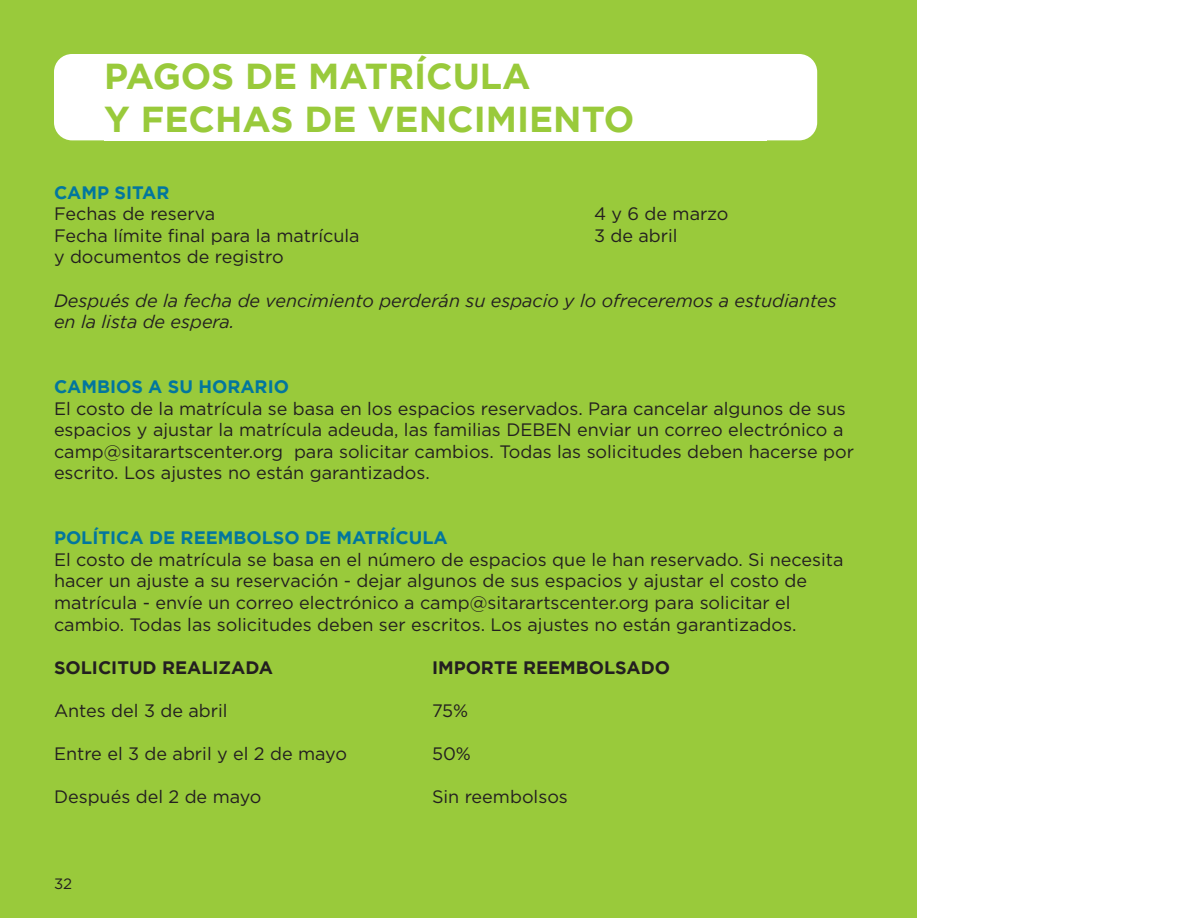
<style>
.page{position:relative;width:1188px;height:918px;background:#fff}
.page>*{position:absolute;margin:0;border:0;box-sizing:border-box;transform-origin:0 0}
.t1{font:700 36px/43.2px "Gotham";color:#99ca3b}
.t2{font:18px/21.6px "Gotham";color:#231f20}
.t3{font:italic 18px/21.6px "Gotham";color:#231f20}
.t4{font:700 18px "Gotham";color:#02769e}
.t5{font:700 18px "Gotham";color:#231f20}
.t6{font:15px "Gotham";color:#231f20}
</style>
<div class="page">
<div style="left:0;top:0;width:916px;height:918px;background:#99ca3b"></div>
<div style="left:54px;top:54px;width:763px;height:86px;background:#fff;border-radius:18px"></div>
<p class="t1" style="left:104px;top:54px;width:532px">PAGOS DE MATRÍCULA<br>Y FECHAS DE VENCIMIENTO</p>
<p class="t4" style="left:54px;top:182px;width:117px">CAMP SITAR</p>
<p class="t2" style="left:54px;top:203px;width:163px">Fechas de reserva</p>
<p class="t2" style="left:594px;top:203px;width:136px">4 y 6 de marzo</p>
<p class="t2" style="left:54px;top:224px;width:307px">Fecha límite final para la matrícula</p>
<p class="t2" style="left:594px;top:224px;width:85px">3 de abril</p>
<p class="t2" style="left:54px;top:246px;width:231px">y documentos de registro</p>
<p class="t3" style="left:54px;top:289px;width:784px">Después de la fecha de vencimiento perderán su espacio y lo ofreceremos a estudiantes en la lista de espera.</p>
<p class="t4" style="left:54px;top:376px;width:237px">CAMBIOS A SU HORARIO</p>
<p class="t2" style="left:54px;top:397px;width:802px">El costo de la matrícula se basa en los espacios reservados. Para cancelar algunos de sus espacios y ajustar la matrícula adeuda, las familias DEBEN enviar un correo electrónico a camp@sitarartscenter.org para solicitar cambios. Todas las solicitudes deben hacerse por escrito. Los ajustes no están garantizados.</p>
<p class="t4" style="left:54px;top:527px;width:395px">POLÍTICA DE REEMBOLSO DE MATRÍCULA</p>
<p class="t2" style="left:54px;top:548px;width:791px">El costo de matrícula se basa en el número de espacios que le han reservado. Si necesita hacer un ajuste a su reservación - dejar algunos de sus espacios y ajustar el costo de matrícula - envíe un correo electrónico a camp@sitarartscenter.org para solicitar el cambio. Todas las solicitudes deben ser escritos. Los ajustes no están garantizados.</p>
<p class="t5" style="left:54px;top:657px;width:220px">SOLICITUD REALIZADA</p>
<p class="t5" style="left:432px;top:657px;width:240px">IMPORTE REEMBOLSADO</p>
<p class="t2" style="left:54px;top:699px;width:175px">Antes del 3 de abril</p>
<p class="t2" style="left:432px;top:699px;width:38px">75%</p>
<p class="t2" style="left:54px;top:743px;width:295px">Entre el 3 de abril y el 2 de mayo</p>
<p class="t2" style="left:432px;top:743px;width:40px">50%</p>
<p class="t2" style="left:54px;top:786px;width:209px">Después del 2 de mayo</p>
<p class="t2" style="left:432px;top:786px;width:137px">Sin reembolsos</p>
<p class="t6" style="left:54px;top:874px;width:20px">32</p>
</div>
